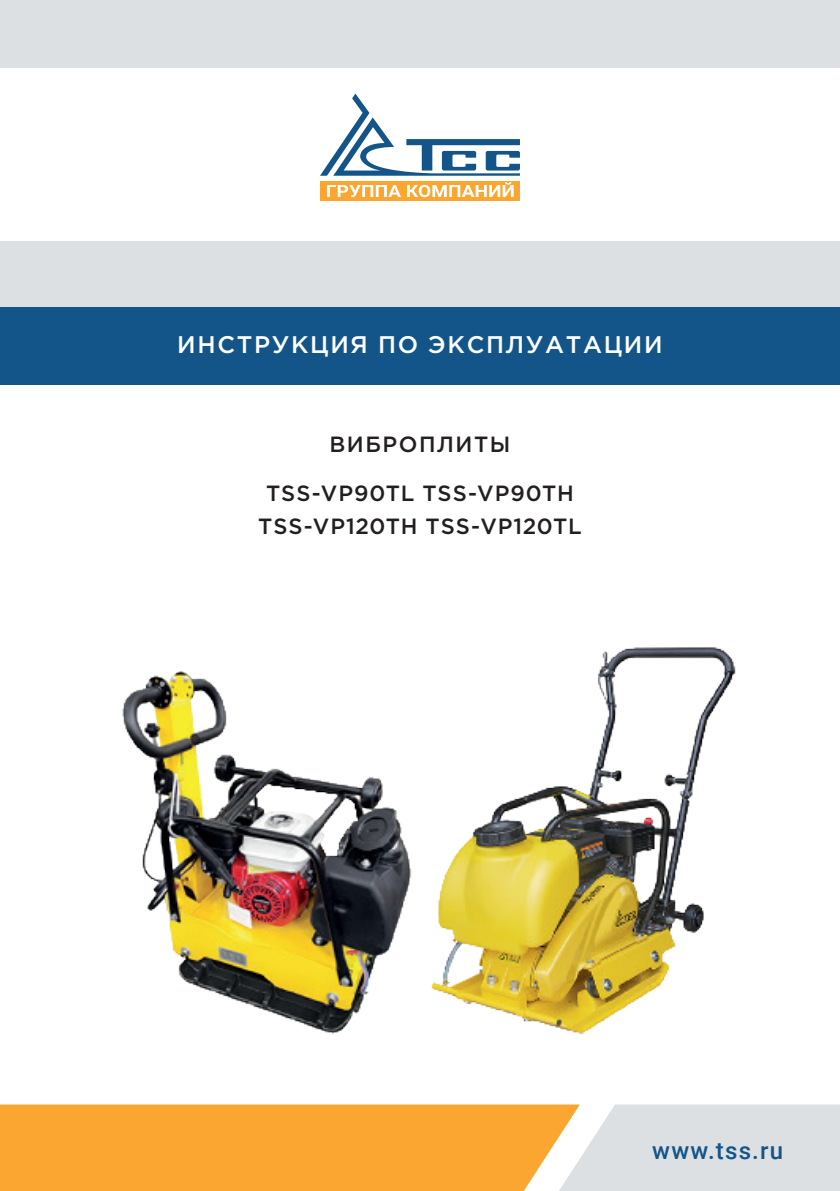
<style>
.page{position:relative;width:840px;height:1191px;background:#fff}
.page>*{position:absolute;margin:0;border:0;box-sizing:border-box;transform-origin:0 0}
.t1{font:500 24px "Gotham Pro";letter-spacing:.07em;color:#fff}
.t2{font:500 24px "Roboto";letter-spacing:.05em;color:#135588}
.t3{font:500 22px/33.6px "Gotham Pro";letter-spacing:.045em;color:#231f20;text-align:center}
.t4{font:500 22px "Gotham Pro";letter-spacing:.07em;color:#231f20}
</style>
<div class="page">
<div style="left:0;top:0;width:839px;height:1104px;background:#dde0e2"></div>
<div style="left:0;top:68px;width:839px;height:173px;background:#fff"></div>
<div style="left:0;top:307px;width:839px;height:78px;background:#135588"></div>
<div style="left:0;top:385px;width:839px;height:719px;background:#fff"></div>
<div style="left:0;top:1104px;width:558px;height:87px;background:#faa631"></div>
<svg style="left:558px;top:1104px;width:281px;height:87px;background:#e0e1e1"></svg>
<div style="left:320px;top:181px;width:199px;height:19px;background:#faa631"></div>
<svg style="left:320px;top:94px;width:199px;height:82px"></svg>
<svg style="left:327px;top:185px;width:74px;height:12px"></svg>
<svg style="left:407px;top:182px;width:106px;height:15px"></svg>
<img style="left:122px;top:647px;width:614px;height:388px">
<p class="t1" style="left:177px;top:330px;width:486px">ИНСТРУКЦИЯ ПО ЭКСПЛУАТАЦИИ</p>
<p class="t4" style="left:329px;top:432px;width:182px">ВИБРОПЛИТЫ</p>
<p class="t3" style="left:258px;top:475px;width:325px">TSS-VP90TL TSS-VP90TH<br>TSS-VP120TH TSS-VP120TL</p>
<p class="t2" style="left:652px;top:1133px;width:132px">www.tss.ru</p>
</div>
